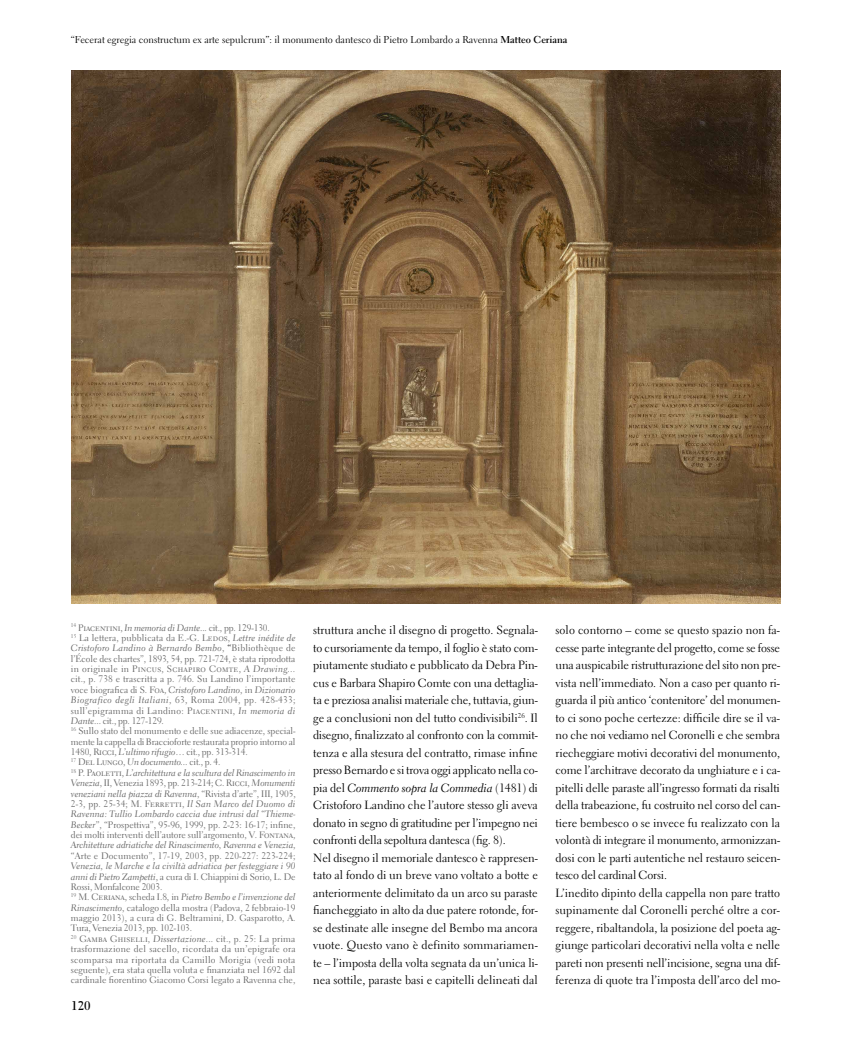
<style>
.page{position:relative;width:851px;height:1063px;background:#fff}
.page>*{position:absolute;margin:0;border:0;box-sizing:border-box;transform-origin:0 0}
.t1{font:700 12.5px "Electra LT Std";color:#000}
.t2{font:11.88px/17.5px "Electra LT Std";letter-spacing:-.005em;color:#000}
.t3{font:11.88px "Electra LT Std Cursive";letter-spacing:-.01em;color:#000}
.t4{font:10px "Electra LT Std";color:#000}
.t5{font:9.38px/10.4px "Electra LT Std";letter-spacing:.005em;color:#636363}
.t6{font:9.38px "Electra LT Std Cursive";letter-spacing:-.005em;color:#636363}
.t7{font:9.38px "Electra LT Std Cursive";letter-spacing:.02em;color:#636363}
.s1{font-weight:700}
.s2{font-family:"Electra LT Std Cursive"}
.s3{font-family:"Electra LT Std"}
.s4{font-family:"Electra LT Std";color:#000}
</style>
<div class="page">
<img style="left:71px;top:71px;width:709px;height:533px">
<p class="t4" style="left:71px;top:33px;width:498px">“Fecerat egregia constructum ex arte sepulcrum”: il monumento dantesco di Pietro Lombardo a Ravenna <span class="s1">Matteo Ceriana</span></p>
<p class="t5" style="left:71px;top:622px;width:226px"><sup>14</sup> Piacentini, <span class="s2">In memoria di Dante</span>... cit., pp. 129-130.<br><sup>15</sup> La lettera, pubblicata da E.-G. Ledos, <span class="s2">Lettre inédite de</span></p>
<p class="t7" style="left:71px;top:642px;width:226px">Cristoforo Landino à Bernardo Bembo<span class="s3">,</span> <span class="s4">“</span><span class="s3">Bibliothèque de</span></p>
<p class="t5" style="left:71px;top:653px;width:226px;text-align:justify">l’École des chartes”, 1893, 54, pp. 721-724, è stata riprodotta in originale in Pincus, Schapiro Comte, <span class="s2">A Drawing... </span>cit., p. 738 e trascritta a p. 746. Su Landino l’importante</p>
<p class="t6" style="left:71px;top:684px;width:226px"><span class="s3">voce biografica di S. Foa,</span> Cristoforo Landino<span class="s3">, in</span> Dizionario</p>
<p class="t5" style="left:71px;top:695px;width:226px"><span class="s2">Biografico degli Italiani</span>, 63, Roma 2004, pp. 428-433; sull’epigramma di Landino: Piacentini, <span class="s2">In memoria di Dante</span>... cit., pp. 127-129.<br><sup>16</sup> Sullo stato del monumento e delle sue adiacenze, special&shy;mente la cappella di Braccioforte restaurata proprio intorno al 1480, Ricci, <span class="s2">L’ultimo rifugio</span>… cit., pp. 313-314.<br><sup>17</sup> Del Lungo, <span class="s2">Un documento...</span> cit., p. 4.</p>
<p class="t6" style="left:71px;top:767px;width:226px"><sup>18</sup> <span class="s3">P. Paoletti,</span> L’architettura e la scultura del Rinascimento in</p>
<p class="t5" style="left:71px;top:778px;width:226px"><span class="s2">Venezia</span>, II, Venezia 1893, pp. 213-214; C. Ricci, <span class="s2">Monumenti</span></p>
<p class="t6" style="left:71px;top:788px;width:226px">veneziani nella piazza di Ravenna<span class="s3">, “Rivista d’arte”, III, 1905,</span></p>
<p class="t5" style="left:71px;top:799px;width:226px">2-3, pp. 25-34; M. Ferretti, <span class="s2">Il San Marco del Duomo di</span></p>
<p class="t6" style="left:71px;top:808px;width:226px">Ravenna: Tullio Lombardo caccia due intrusi dal “Thieme-</p>
<p class="t5" style="left:71px;top:819px;width:226px"><span class="s2">Becker”</span>, “Prospettiva”, 95-96, 1999, pp. 2-23: 16-17; infine, dei molti interventi dell’autore sull’argomento, V. Fontana,</p>
<p class="t6" style="left:71px;top:840px;width:226px">Architetture adriatiche del Rinascimento, Ravenna e Venezia<span class="s3">,</span></p>
<p class="t5" style="left:71px;top:850px;width:226px">“Arte e Documento”, 17-19, 2003, pp. 220-227: 223-224;</p>
<p class="t6" style="left:71px;top:860px;width:226px">Venezia, le Marche e la civiltà adriatica per festeggiare i 90</p>
<p class="t5" style="left:71px;top:871px;width:226px"><span class="s2">anni di Pietro Zampetti</span>, a cura di I. Chiappini di Sorio, L. De<br>Rossi, Monfalcone 2003.</p>
<p class="t6" style="left:71px;top:891px;width:226px"><sup>19</sup> <span class="s3">M. Ceriana, scheda I.8, in</span> Pietro Bembo e l’invenzione del</p>
<p class="t5" style="left:71px;top:902px;width:226px"><span class="s2">Rinascimento</span>, catalogo della mostra (Padova, 2 febbraio-19 maggio 2013), a cura di G. Beltramini, D. Gasparotto, A.<br>Tura, Venezia 2013, pp. 102-103.<br><sup>20</sup> Gamba Ghiselli, <span class="s2">Dissertazione</span>... cit., p. 25: La prima trasformazione del sacello, ricordata da un’epigrafe ora scomparsa ma riportata da Camillo Morigia (vedi nota seguente), era stata quella voluta e finanziata nel 1692 dal cardinale fiorentino Giacomo Corsi legato a Ravenna che,</p>
<p class="t1" style="left:71px;top:998px;width:21px">120</p>
<p class="t2" style="left:313px;top:621px;width:226px;text-align:justify">struttura anche il disegno di progetto. Segnala&shy;to cursoriamente da tempo, il foglio è stato com&shy;piutamente studiato e pubblicato da Debra Pin&shy;cus e Barbara Shapiro Comte con una dettaglia&shy;ta e preziosa analisi materiale che, tuttavia, giun&shy;ge a conclusioni non del tutto condivisibili<sup>26</sup>. Il disegno, finalizzato al confronto con la commit&shy;tenza e alla stesura del contratto, rimase infine presso Bernardo e si trova oggi applicato nella co-</p>
<p class="t3" style="left:313px;top:780px;width:226px"><span class="s3">pia del</span> Commento sopra la Commedia <span class="s3">(1481) di</span></p>
<p class="t2" style="left:313px;top:796px;width:226px">Cristoforo Landino che l’autore stesso gli aveva donato in segno di gratitudine per l’impegno nei confronti della sepoltura dantesca (fig. 8).<br>Nel disegno il memoriale dantesco è rappresen&shy;tato al fondo di un breve vano voltato a botte e anteriormente delimitato da un arco su paraste fiancheggiato in alto da due patere rotonde, for&shy;se destinate alle insegne del Bembo ma ancora vuote. Questo vano è definito sommariamen&shy;te – l’imposta della volta segnata da un’unica li&shy;nea sottile, paraste basi e capitelli delineati dal</p>
<p class="t2" style="left:555px;top:622px;width:226px">solo contorno – come se questo spazio non fa&shy;cesse parte integrante del progetto, come se fosse una auspicabile ristrutturazione del sito non pre&shy;vista nell’immediato. Non a caso per quanto ri&shy;guarda il più antico ‘contenitore’ del monumen&shy;to ci sono poche certezze: difficile dire se il va&shy;no che noi vediamo nel Coronelli e che sembra riecheggiare motivi decorativi del monumento, come l’architrave decorato da unghiature e i ca&shy;pitelli delle paraste all’ingresso formati da risalti della trabeazione, fu costruito nel corso del can&shy;tiere bembesco o se invece fu realizzato con la volontà di integrare il monumento, armonizzan&shy;dosi con le parti autentiche nel restauro seicen&shy;tesco del cardinal Corsi.<br>L’inedito dipinto della cappella non pare tratto supinamente dal Coronelli perché oltre a cor&shy;reggere, ribaltandola, la posizione del poeta ag&shy;giunge particolari decorativi nella volta e nelle pareti non presenti nell’incisione, segna una dif&shy;ferenza di quote tra l’imposta dell’arco del mo-</p>
</div>
